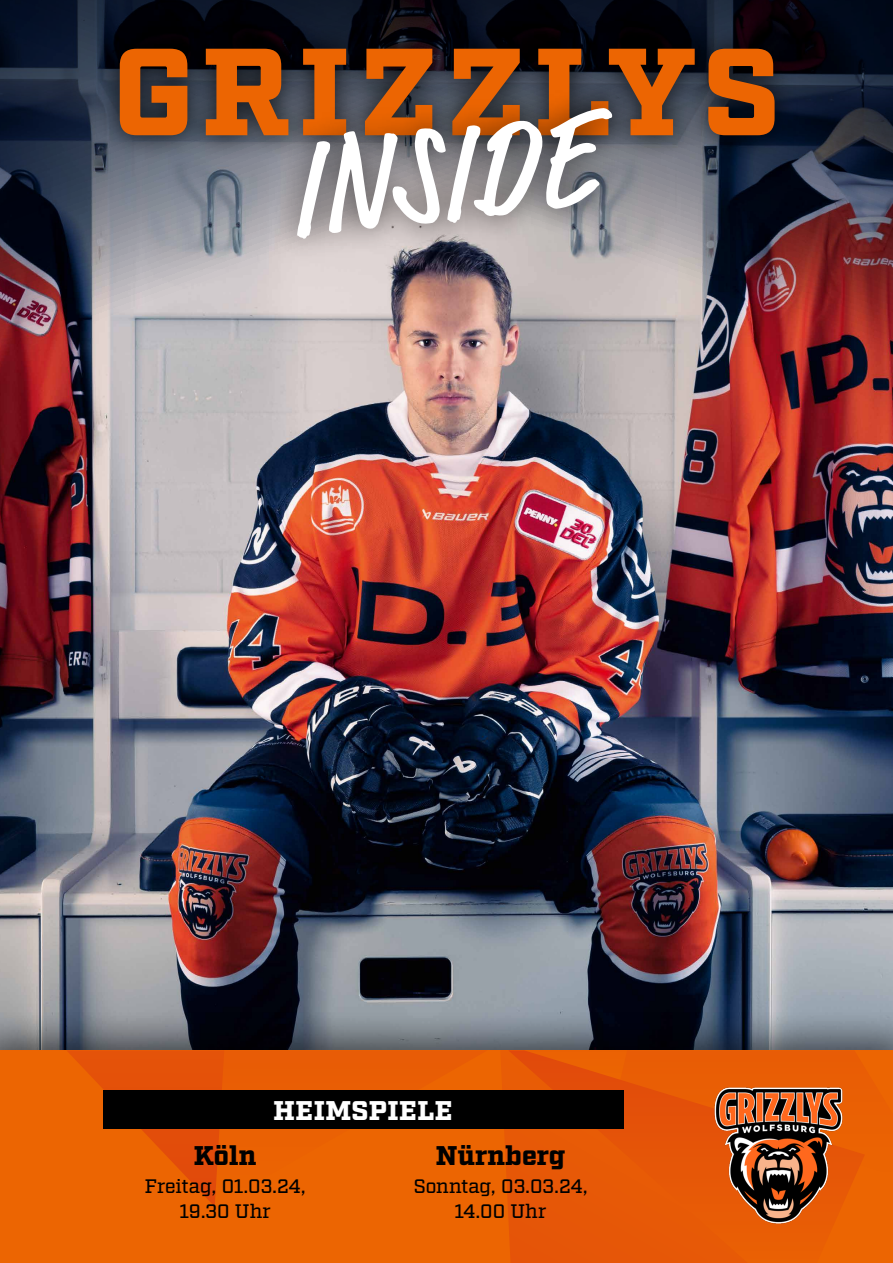
<style>
.page{position:relative;width:893px;height:1263px;background:#fff}
.page>*{position:absolute;margin:0;border:0;box-sizing:border-box;transform-origin:0 0}
.text_tabelle{font:500 condensed 139.05px "Market Pro";color:#fff}
.t1{font:900 123.6px "Factoria";letter-spacing:.065em;color:#ec6502}
.titel_gegner{font:900 27px "Factoria";letter-spacing:-.005em;color:#000}
.titel_gegner-2{font:900 27px "Factoria";letter-spacing:.02em;color:#fff}
.titel_datum{font:500 19.5px "Factoria";letter-spacing:-.005em;color:#000}
</style>
<div class="page">
<img style="left:0;top:0;width:893px;height:1009px">
<div style="left:0;top:1009px;width:893px;height:254px;background:#000;opacity:.5"></div>
<div style="left:0;top:1050px;width:893px;height:213px;background:#ec6502"></div>
<svg style="left:67px;top:1050px;width:421px;height:156px"></svg>
<svg style="left:508px;top:1050px;width:164px;height:213px"></svg>
<div style="left:94px;top:23px;width:705px;height:138px;background:#000;opacity:.75"></div>
<div style="left:103px;top:1091px;width:520px;height:38px;background:#000"></div>
<img style="left:672px;top:1045px;width:212px;height:218px">
<div style="left:271px;top:82px;width:367px;height:182px;background:#000;opacity:.65"></div>
<p class="t1" style="left:113px;top:18px;width:669px">GRIZZLYS</p>
<p class="text_tabelle" style="left:279px;top:95px;width:306px;rotate:-6deg">INSIDE</p>
<p class="titel_gegner-2" style="left:273px;top:1094px;width:181px">HEIMSPIELE</p>
<p class="titel_gegner" style="left:194px;top:1139px;width:64px">Köln</p>
<p class="titel_datum" style="left:145px;top:1174px;width:162px">Freitag, 01.03.24,</p>
<p class="titel_datum" style="left:180px;top:1200px;width:93px">19.30 Uhr</p>
<p class="titel_gegner" style="left:436px;top:1139px;width:131px">Nürnberg</p>
<p class="titel_datum" style="left:414px;top:1174px;width:175px">Sonntag, 03.03.24,</p>
<p class="titel_datum" style="left:455px;top:1200px;width:93px">14.00 Uhr</p>
</div>
